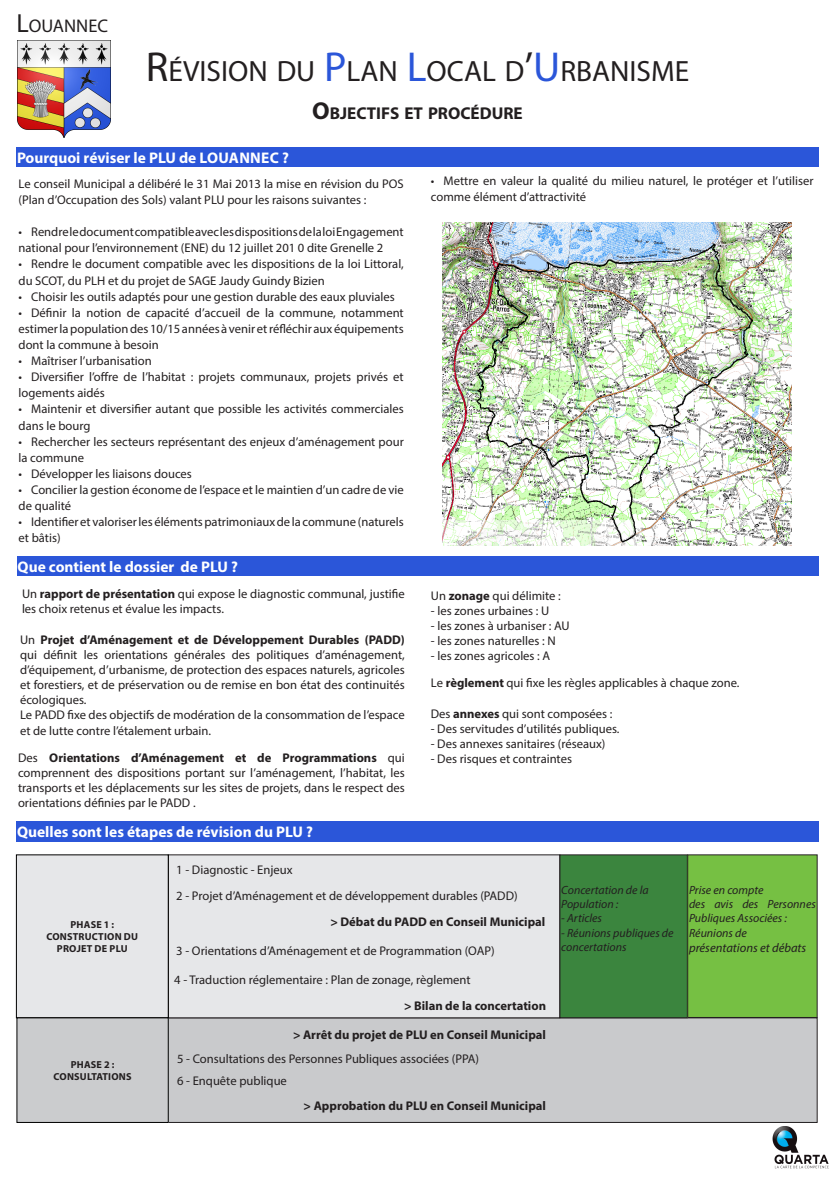
<style>
.page{position:relative;width:835px;height:1180px;background:#fff}
.page>*{position:absolute;margin:0;border:0;box-sizing:border-box;transform-origin:0 0}
.t1{font:29.4px "Myriad Pro";color:#231f20}
.t2{font:18.38px "Myriad Pro";color:#231f20}
.t3{font:700 17.15px "Myriad Pro";color:#231f20}
.t4{font:700 15.4px "Myriad Pro";color:#fff}
.t5{font:12.6px/16.1px "Myriad Pro";color:#231f20}
.t6{font:700 12.6px "Myriad Pro";color:#231f20}
.t7{font:italic 12.6px "Myriad Pro";color:#231f20}
.t8{font:italic 11.9px/14.3px "Myriad Pro";color:#231f20}
.t9{font:700 10.15px "Myriad Pro";letter-spacing:.02em;color:#231f20}
.s1{font-size:26.25px}
.s2{font-size:42px}
.s3{font-size:42px;color:#2b56d9}
.s4{font-size:24.5px}
.s5{font-weight:700}
</style>
<div class="page">
<img style="left:772px;top:1126px;width:57px;height:43px">
<div style="left:168px;top:1018px;width:649px;height:104px;background:#c9cacc"></div>
<div style="left:168px;top:855px;width:391px;height:162px;background:#e6e7e9"></div>
<div style="left:168px;top:854px;width:392px;height:164px;border:1px solid #231f20"></div>
<div style="left:16px;top:821px;width:802px;height:21px;background:#2b56d9"></div>
<div style="left:16px;top:147px;width:802px;height:20px;background:#2b56d9"></div>
<div style="left:560px;top:855px;width:127px;height:162px;background:#3b853e"></div>
<div style="left:559px;top:854px;width:128px;height:164px;border:1px solid #231f20"></div>
<div style="left:17px;top:556px;width:801px;height:20px;background:#2b56d9"></div>
<div style="left:16px;top:855px;width:152px;height:163px;background:#e6e7e9"></div>
<div style="left:17px;top:1018px;width:151px;height:104px;background:#cbccce"></div>
<div style="left:17px;top:1017px;width:151px;height:105px;border:1px solid #000"></div>
<div style="left:687px;top:855px;width:130px;height:162px;background:#76c043"></div>
<div style="left:687px;top:854px;width:130px;height:164px;border:1px solid #231f20"></div>
<img style="left:17px;top:41px;width:93px;height:97px">
<img style="left:442px;top:223px;width:349px;height:323px">
<p class="t2" style="left:17px;top:14px;width:93px"><span class="s1">L</span>OUANNEC</p>
<p class="t1" style="left:146px;top:53px;width:544px"><span class="s2">R</span>ÉVISION DU <span class="s3">P</span>LAN <span class="s3">L</span>OCAL D<span class="s2">’</span><span class="s3">U</span> RBANISME</p>
<p class="t3" style="left:312px;top:102px;width:212px"><span class="s4">O</span>BJECTIFS ET PROCÉDURE</p>
<p class="t4" style="left:17px;top:147px;width:273px">Pourquoi réviser le PLU de LOUANNEC ?</p>
<p class="t5" style="left:19px;top:175px;width:386px">Le conseil Municipal a délibéré le 31 Mai 2013 la mise en révision du POS (Plan d’Occupation des Sols) valant PLU pour les raisons suivantes :</p>
<p class="t5" style="left:19px;top:224px;width:386px">• Rendre le document compatible avec les dispositions de la loi Engagement national pour l’environnement (ENE) du 12 juillet 201 0 dite Grenelle 2</p>
<p class="t5" style="left:19px;top:256px;width:386px">• Rendre le document compatible avec les dispositions de la loi Littoral, du SCOT, du PLH et du projet de SAGE Jaudy Guindy Bizien</p>
<p class="t5" style="left:19px;top:288px;width:377px">• Choisir les outils adaptés pour une gestion durable des eaux pluviales</p>
<p class="t5" style="left:19px;top:304px;width:386px;text-align:justify">• Définir la notion de capacité d’accueil de la commune, notamment estimer la population des 10/15 années à venir et réfléchir aux équipements dont la commune à besoin</p>
<p class="t5" style="left:19px;top:353px;width:135px">• Maîtriser l’urbanisation</p>
<p class="t5" style="left:19px;top:369px;width:386px">• Diversifier l’offre de l’habitat : projets communaux, projets privés et logements aidés</p>
<p class="t5" style="left:19px;top:401px;width:386px">• Maintenir et diversifier autant que possible les activités commerciales dans le bourg</p>
<p class="t5" style="left:19px;top:433px;width:386px">• Rechercher les secteurs représentant des enjeux d’aménagement pour la commune</p>
<p class="t5" style="left:19px;top:465px;width:175px">• Développer les liaisons douces</p>
<p class="t5" style="left:19px;top:481px;width:386px">• Concilier la gestion économe de l’espace et le maintien d’un cadre de vie de qualité</p>
<p class="t5" style="left:19px;top:514px;width:386px">• Identifier et valoriser les éléments patrimoniaux de la commune (naturels et bâtis)</p>
<p class="t4" style="left:18px;top:557px;width:222px">Que contient le dossier de PLU ?</p>
<p class="t5" style="left:22px;top:586px;width:384px;line-height:15.1px">Un <span class="s5">rapport de présentation</span> qui expose le diagnostic communal, justifie les choix retenus et évalue les impacts.</p>
<p class="t5" style="left:20px;top:632px;width:386px;line-height:15.1px;text-align:justify">Un <span class="s5">Projet d’Aménagement et de Développement Durables (PADD) </span>qui définit les orientations générales des politiques d’aménagement, d’équipement, d’urbanisme, de protection des espaces naturels, agricoles et forestiers, et de préservation ou de remise en bon état des continuités écologiques.</p>
<p class="t5" style="left:20px;top:707px;width:386px;line-height:15.1px">Le PADD fixe des objectifs de modération de la consommation de l’espace et de lutte contre l’étalement urbain.</p>
<p class="t5" style="left:18px;top:750px;width:388px;line-height:15.1px;text-align:justify">Des <span class="s5">Orientations d’Aménagement et de Programmations</span> qui comprennent des dispositions portant sur l’aménagement, l’habitat, les transports et les déplacements sur les sites de projets, dans le respect des orientations définies par le PADD .</p>
<p class="t4" style="left:17px;top:822px;width:297px">Quelles sont les étapes de révision du PLU ?</p>
<p class="t5" style="left:431px;top:172px;width:384px">• Mettre en valeur la qualité du milieu naturel, le protéger et l’utiliser comme élément d’attractivité</p>
<p class="t5" style="left:431px;top:587px;width:131px">Un <span class="s5">zonage</span> qui délimite :</p>
<p class="t5" style="left:431px;top:602px;width:120px">- les zones urbaines : U</p>
<p class="t5" style="left:431px;top:617px;width:140px">- les zones à urbaniser : AU</p>
<p class="t5" style="left:431px;top:632px;width:126px">- les zones naturelles : N</p>
<p class="t5" style="left:431px;top:647px;width:121px">- les zones agricoles : A</p>
<p class="t5" style="left:431px;top:675px;width:310px">Le <span class="s5">règlement</span> qui fixe les règles applicables à chaque zone.</p>
<p class="t5" style="left:430px;top:705px;width:183px">Des <span class="s5">annexes</span> qui sont composées :</p>
<p class="t5" style="left:430px;top:720px;width:190px">- Des servitudes d’utilités publiques.</p>
<p class="t5" style="left:430px;top:735px;width:176px">- Des annexes sanitaires (réseaux)</p>
<p class="t5" style="left:430px;top:750px;width:143px">- Des risques et contraintes</p>
<p class="t9" style="left:70px;top:918px;width:45px">PHASE 1 :</p>
<p class="t9" style="left:46px;top:930px;width:93px">CONSTRUCTION DU</p>
<p class="t9" style="left:57px;top:942px;width:72px">PROJET DE PLU</p>
<p class="t9" style="left:71px;top:1058px;width:45px">PHASE 2 :</p>
<p class="t9" style="left:54px;top:1070px;width:79px">CONSULTATIONS</p>
<p class="t5" style="left:176px;top:861px;width:118px">1 - Diagnostic - Enjeux</p>
<p class="t5" style="left:176px;top:887px;width:343px">2 - Projet d’Aménagement et de développement durables (PADD)</p>
<p class="t6" style="left:330px;top:914px;width:216px">&gt; Débat du PADD en Conseil Municipal</p>
<p class="t5" style="left:176px;top:943px;width:320px">3 - Orientations d’Aménagement et de Programmation (OAP)</p>
<p class="t5" style="left:174px;top:971px;width:298px">4 - Traduction réglementaire : Plan de zonage, règlement</p>
<p class="t6" style="left:404px;top:997px;width:143px">&gt; Bilan de la concertation</p>
<p class="t6" style="left:293px;top:1027px;width:254px">&gt; Arrêt du projet de PLU en Conseil Municipal</p>
<p class="t5" style="left:177px;top:1050px;width:303px">5 - Consultations des Personnes Publiques associées (PPA)</p>
<p class="t5" style="left:177px;top:1072px;width:111px">6 - Enquête publique</p>
<p class="t6" style="left:303px;top:1097px;width:244px">&gt; Approbation du PLU en Conseil Municipal</p>
<p class="t8" style="left:561px;top:882px;width:89px">Concertation de la<br>Population :</p>
<p class="t8" style="left:561px;top:911px;width:42px">- Articles</p>
<p class="t8" style="left:561px;top:925px;width:114px">- Réunions publiques de concertations</p>
<p class="t8" style="left:689px;top:882px;width:76px">Prise en compte</p>
<p class="t8" style="left:689px;top:896px;width:128px">des avis des Personnes<br>Publiques Associées :</p>
<p class="t8" style="left:689px;top:925px;width:59px">Réunions de</p>
<p class="t7" style="left:689px;top:939px;width:119px">présentations et débats</p>
</div>
